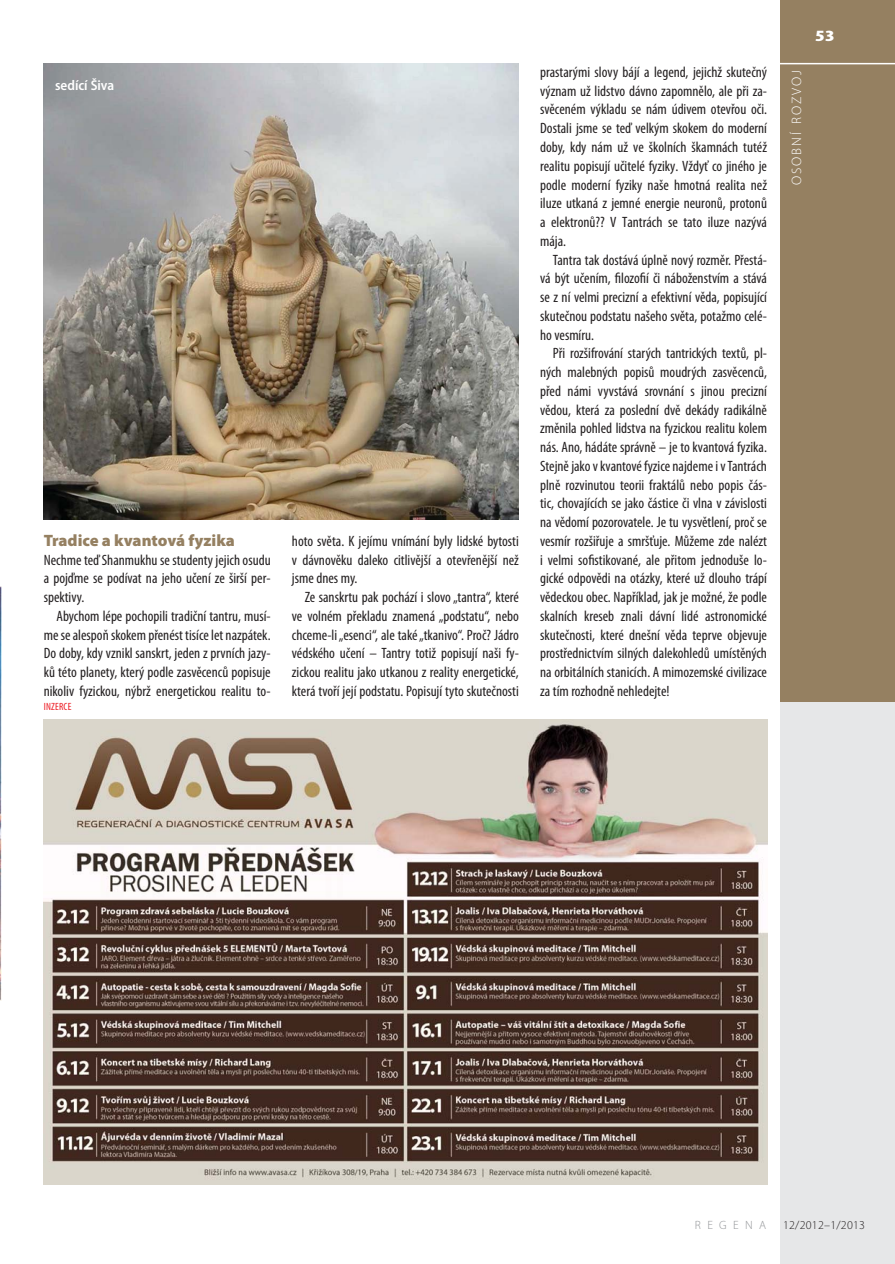
<style>
.page{position:relative;width:895px;height:1264px;background:#fff}
.page>*{position:absolute;margin:0;border:0;box-sizing:border-box;transform-origin:0 0}
.t1{font:900 16.5px "Myriad Pro";color:#958061}
.t2{font:900 condensed 15.75px "Myriad Pro";color:#fff;scale:1.4 1}
.t3{font:condensed 15px/18.8px "Myriad Pro";color:#231f20;text-align:justify}
.t4{font:600 semi-condensed 14.25px "Myriad Pro";color:#fff}
.t5{font:300 13.65px "Myriad Pro";letter-spacing:.145em;color:#fff}
.t6{font:300 12px "Myriad Pro";letter-spacing:.02em;color:#231f20}
.t7{font:300 12px "Myriad Pro";letter-spacing:.53em;color:#939598}
.t8{font:condensed 10.5px "Myriad Pro";letter-spacing:.02em;color:#ed1c24}
</style>
<div class="page">
<div style="left:779px;top:702px;width:115px;height:562px;background:#e6e7e8"></div>
<div style="left:779px;top:0;width:115px;height:702px;background:#958061"></div>
<hr style="left:779px;top:63px;width:115px;height:1px;background:#fff">
<img style="left:44px;top:720px;width:723px;height:464px">
<img style="left:0;top:586px;width:1px;height:414px">
<img style="left:44px;top:64px;width:474px;height:455px">
<p class="t4" style="left:55px;top:80px;width:61px">sedící Šiva</p>
<p class="t1" style="left:44px;top:534px;width:193px">Tradice a kvantová fyzika</p>
<p class="t3" style="left:44px;top:552px;width:228px">Nechme teď Shanmukhu se studenty jejich osudu a pojďme se podívat na jeho učení ze širší per&shy;spektivy.</p>
<p class="t3" style="left:44px;top:608px;width:228px;text-indent:13px">Abychom lépe pochopili tradiční tantru, musí&shy;me se alespoň skokem přenést tisíce let nazpátek.<br>Do doby, kdy vznikl sanskrt, jeden z prvních jazy&shy;ků této planety, který podle zasvěcenců popisuje nikoliv fyzickou, nýbrž energetickou realitu to-</p>
<p class="t8" style="left:44px;top:702px;width:29px">INZERCE</p>
<p class="t3" style="left:292px;top:533px;width:228px">hoto světa. K jejímu vnímání byly lidské bytosti v dávnověku daleko citlivější a otevřenější než jsme dnes my.</p>
<p class="t3" style="left:292px;top:589px;width:228px;text-indent:13px">Ze sanskrtu pak pochází i slovo „tantra“, které ve volném překladu znamená „podstatu“, nebo chceme-li „esenci“, ale také „tkanivo“. Proč? Jádro védského učení – Tantry totiž popisují naši fy&shy;zickou realitu jako utkanou z reality energetické, která tvoří její podstatu. Popisují tyto skutečnosti</p>
<p class="t3" style="left:540px;top:64px;width:228px">prastarými slovy bájí a legend, jejichž skutečný význam už lidstvo dávno zapomnělo, ale při za&shy;svěceném výkladu se nám údivem otevřou oči.<br>Dostali jsme se teď velkým skokem do moderní doby, kdy nám už ve školních škamnách tutéž realitu popisují učitelé fyziky. Vždyť co jiného je podle moderní fyziky naše hmotná realita než iluze utkaná z jemné energie neuronů, protonů a elektronů?? V Tantrách se tato iluze nazývá mája.</p>
<p class="t3" style="left:540px;top:252px;width:228px;text-indent:13px">Tantra tak dostává úplně nový rozměr. Přestá&shy;vá být učením, filozofií či náboženstvím a stává se z ní velmi precizní a efektivní věda, popisující skutečnou podstatu našeho světa, potažmo celé&shy;ho vesmíru.</p>
<p class="t3" style="left:540px;top:345px;width:228px;text-indent:13px">Při rozšifrování starých tantrických textů, pl&shy;ných malebných popisů moudrých zasvěcenců, před námi vyvstává srovnání s jinou precizní vědou, která za poslední dvě dekády radikálně změnila pohled lidstva na fyzickou realitu kolem nás. Ano, hádáte správně – je to kvantová fyzika.<br>Stejně jako v kvantové fyzice najdeme i v Tantrách plně rozvinutou teorii fraktálů nebo popis čás&shy;tic, chovajících se jako částice či vlna v závislosti na vědomí pozorovatele. Je tu vysvětlení, proč se vesmír rozšiřuje a smršťuje. Můžeme zde nalézt i velmi sofistikované, ale přitom jednoduše lo&shy;gické odpovědi na otázky, které už dlouho trápí vědeckou obec. Například, jak je možné, že podle skalních kreseb znali dávní lidé astronomické skutečnosti, které dnešní věda teprve objevuje prostřednictvím silných dalekohledů umístěných na orbitálních stanicích. A mimozemské civilizace za tím rozhodně nehledejte!</p>
<p class="t5" style="left:791px;top:185px;width:117px;rotate:-90deg">OSOBNÍ ROZVOJ</p>
<p class="t2" style="left:815px;top:29px;width:15px">53</p>
<p class="t7" style="left:694px;top:1221px;width:73px">REGENA</p>
<p class="t6" style="left:783px;top:1221px;width:83px">12/2012–1/2013</p>
</div>
